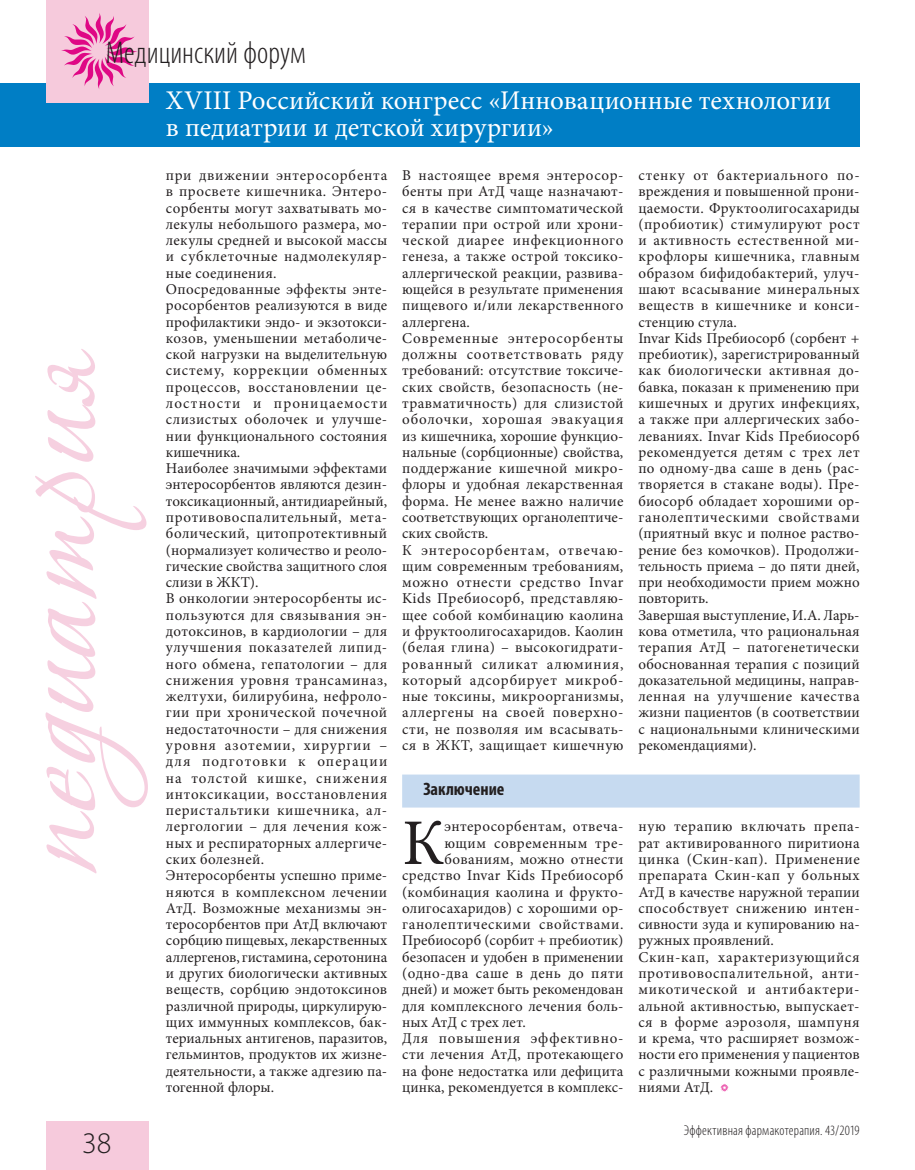
<style>
.page{position:relative;width:915px;height:1170px;background:#fff}
.page>*{position:absolute;margin:0;border:0;box-sizing:border-box;transform-origin:0 0}
.t1{font:65.1px "Minion Pro";color:#231f20}
.t2{font:300 condensed 31.5px "Myriad Pro";color:#231f20}
.t3{font:300 30px "Myriad Pro";color:#231f20}
.t4{font:27px/27px "Minion Pro";letter-spacing:.005em;color:#fff}
.t5{font:700 condensed 18px "Myriad Pro";color:#231f20}
.t6{font:15px/16.2px "Minion Pro";letter-spacing:.02em;color:#231f20}
.t7{font:15px "Minion Pro";color:#231f20}
.t8{font:15px "Minion Pro";letter-spacing:.04em;color:#231f20}
.t9{font:15px "Minion Pro";letter-spacing:.055em;color:#231f20}
.t10{font:300 condensed 14.25px "Myriad Pro";letter-spacing:.015em;color:#231f20}
</style>
<div class="page">
<div style="left:0;top:83px;width:859px;height:64px;background:#007ec5"></div>
<div style="left:47px;top:1121px;width:102px;height:48px;background:#f6cadc"></div>
<div style="left:47px;top:0;width:102px;height:102px;background:#f6cadc"></div>
<svg style="left:61px;top:13px;width:76px;height:76px"></svg>
<svg style="left:35px;top:349px;width:113px;height:524px"></svg>
<div style="left:402px;top:774px;width:457px;height:33px;background:#c6daf0"></div>
<svg style="left:720px;top:1083px;width:8px;height:8px"></svg>
<h2 class="t2" style="left:106px;top:34px;width:201px">Медицинский форум</h2>
<h3 class="t4" style="left:166px;top:87px;width:666px">XVIII Российский конгресс «Инновационные технологии в педиатрии и детской хирургии»</h3>
<h3 class="t3" style="left:82px;top:1125px;width:31px">38</h3>
<p class="t6" style="left:166px;top:167px;width:223px">при движении энтеросорбента в просвете кишечника. Энтеро&shy;сорбенты могут захватывать мо&shy;лекулы небольшого размера, мо&shy;лекулы средней и высокой массы и субклеточные надмолекуляр&shy;ные соединения.<br>Опосредованные эффекты энте&shy;росорбентов реализуются в виде профилактики эндо- и экзотокси&shy;козов, уменьшении метаболиче&shy;ской нагрузки на выделительную систему, коррекции обменных процессов, восстановлении це&shy;лостности и проницаемости слизистых оболочек и улучше&shy;нии функционального состояния ки шечника.<br>Наиболее значимыми эффектами энтеросорбентов являются дезин&shy;токсикационный, антидиарейный, противовоспалительный, мета&shy;болический, цитопротективный (нормализует количество и реоло&shy;гические свойства защитного слоя слизи в ЖКТ).<br>В онкологии энтеросорбенты ис&shy;пользуются для связывания эн&shy;дотоксинов, в кардиологии – для улучшения показателей липид&shy;ного обмена, гепатологии – для снижения уровня трансаминаз, желтухи, билирубина, нефроло&shy;гии при хронической почечной недостаточности – для снижения уровня азотемии, хирургии – для подготовки к операции на толстой кишке, снижения интоксикации, восстановления перистальтики кишечника, ал&shy;лергологии – для лечения кож&shy;ных и респираторных аллергиче&shy;ских болезней.<br>Энтеросорбенты успешно приме&shy;няются в комплексном лечении<br>АтД. Возможные механизмы эн&shy;теросорбентов при АтД включают сорбцию пищевых, лекарственных аллергенов, гистамина, серотонина и других биологически активных веществ, сорбцию эндотоксинов различной природы, циркулирую&shy;щих иммунных комплексов, бак&shy;териальных антигенов, паразитов, гельминтов, продуктов их жизне&shy;деятельности, а также адгезию па&shy;тогенной флоры.</p>
<p class="t6" style="left:402px;top:167px;width:223px">В настоящее время энтеросор&shy;бенты при АтД чаще назначают&shy;ся в качестве симптоматической терапии при острой или хрони&shy;ческой диарее инфекционного генеза, а также острой токсико&shy;аллергической реакции, развива&shy;ющейся в результате применения пищевого и/или лекарственного аллергена.<br>Современные энтеросорбенты должны соответствовать ряду требований: отсутствие токсиче&shy;ских свойств, безопасность (не&shy;травматичность) для слизистой оболочки, хорошая эвакуация из кишечника, хорошие функцио&shy;нальные (сорбционные) свойства, поддержание кишечной микро&shy;флоры и удобная лекарственная форма. Не менее важно наличие соответствующих органолептиче&shy;ских свойств.<br>К энтеросорбентам, отвечаю&shy;щим современным требованиям, можно отнести средство Invar<br>Kids Пребиосорб, представляю&shy;щее собой комбинацию каолина и фруктоолигосахаридов. Каолин (белая глина) – высокогидрати&shy;рованный силикат алюминия, который адсорбирует микроб&shy;ные токсины, микроорганизмы, аллергены на своей поверхно&shy;сти, не позволяя им всасывать&shy;ся в ЖКТ, защищает кишечную</p>
<p class="t6" style="left:638px;top:167px;width:223px">стенку от бактериального по&shy;вреждения и повышенной прони&shy;цаемости. Фруктоолигосахариды (пробиотик) стимулируют рост и активность естественной ми&shy;крофлоры кишечника, главным образом бифидобактерий, улуч&shy;шают всасывание минеральных веществ в кишечнике и конси&shy;стенцию стула.<br>Invar Kids Пребиосорб (сорбент + пребиотик), зарегистрированный как биологически активная до&shy;бавка, показан к применению при кишечных и других инфекциях, а также при аллергических забо&shy;леваниях. Invar Kids Пребиосорб рекомендуется детям с трех лет по одному-два саше в день (рас&shy;творяется в стакане воды). Пре&shy;биосорб обладает хорошими ор&shy;ганолептическими свойствами (приятный вкус и полное раство&shy;рение без комочков). Продолжи&shy;тельность приема – до пяти дней, при необходимости прием можно повторить.<br>Завершая выступление, И.А. Ларь&shy;кова отметила, что рациональная терапия АтД – патогенетически обоснованная терапия с позиций доказательной медицины, направ&shy;ленная на улучшение качества жизни пациентов (в соответствии с национальными клиническими рекомендациями).</p>
<p class="t5" style="left:423px;top:777px;width:82px">Заключение</p>
<h1 class="t1" style="left:402px;top:799px;width:44px">К</h1>
<p class="t6" style="left:444px;top:818px;width:180px">энтеросорбентам, отвеча-</p>
<p class="t6" style="left:638px;top:818px;width:223px">ную терапию включать препа&shy;рат активированного пиритиона цинка (Скин-кап). Применение препарата Скин-кап у больных<br>АтД в качестве наружной терапии способствует снижению интен&shy;сивности зуда и купированию на&shy;ружных проявлений.<br>Скин-кап, характеризующийся противовоспалительной, анти&shy;микотической и антибактери&shy;альной активностью, выпускает&shy;ся в форме аэрозоля, шампуня и крема, что расширяет возмож&shy;ности его применения у пациентов с различными кожными проявле&shy;ниями АтД.</p>
<p class="t6" style="left:444px;top:834px;width:180px">ющим современным тре-</p>
<p class="t6" style="left:444px;top:851px;width:180px">бованиям, можно отнести</p>
<p class="t6" style="left:402px;top:867px;width:223px">средство Invar Kids Пребиосорб</p>
<p class="t6" style="left:402px;top:883px;width:223px">(комбинация каолина и фрукто-</p>
<p class="t6" style="left:402px;top:899px;width:223px">олигосахаридов) с хорошими ор-</p>
<p class="t8" style="left:402px;top:914px;width:223px">ганолептическими свойствами.</p>
<p class="t7" style="left:402px;top:930px;width:223px">Пребиосорб (сорбит + пребиотик)</p>
<p class="t7" style="left:402px;top:946px;width:223px">безопасен и удобен в применении</p>
<p class="t6" style="left:402px;top:965px;width:223px">(одно-два саше в день до пяти</p>
<p class="t7" style="left:402px;top:979px;width:223px">дней) и может быть рекомендован</p>
<p class="t6" style="left:402px;top:997px;width:223px">для комплексного лечения боль-</p>
<p class="t7" style="left:402px;top:1011px;width:125px">ных АтД с трех лет.</p>
<p class="t9" style="left:402px;top:1028px;width:223px">Для повышения эффективно-</p>
<p class="t6" style="left:402px;top:1046px;width:223px">сти лечения АтД, протекающего</p>
<p class="t7" style="left:402px;top:1060px;width:223px">на фоне недостатка или дефицита</p>
<p class="t7" style="left:402px;top:1076px;width:223px">цинка, рекомендуется в комплекс-</p>
<p class="t10" style="left:683px;top:1121px;width:177px">Эффективная фармакотерапия. 43/2019</p>
</div>
